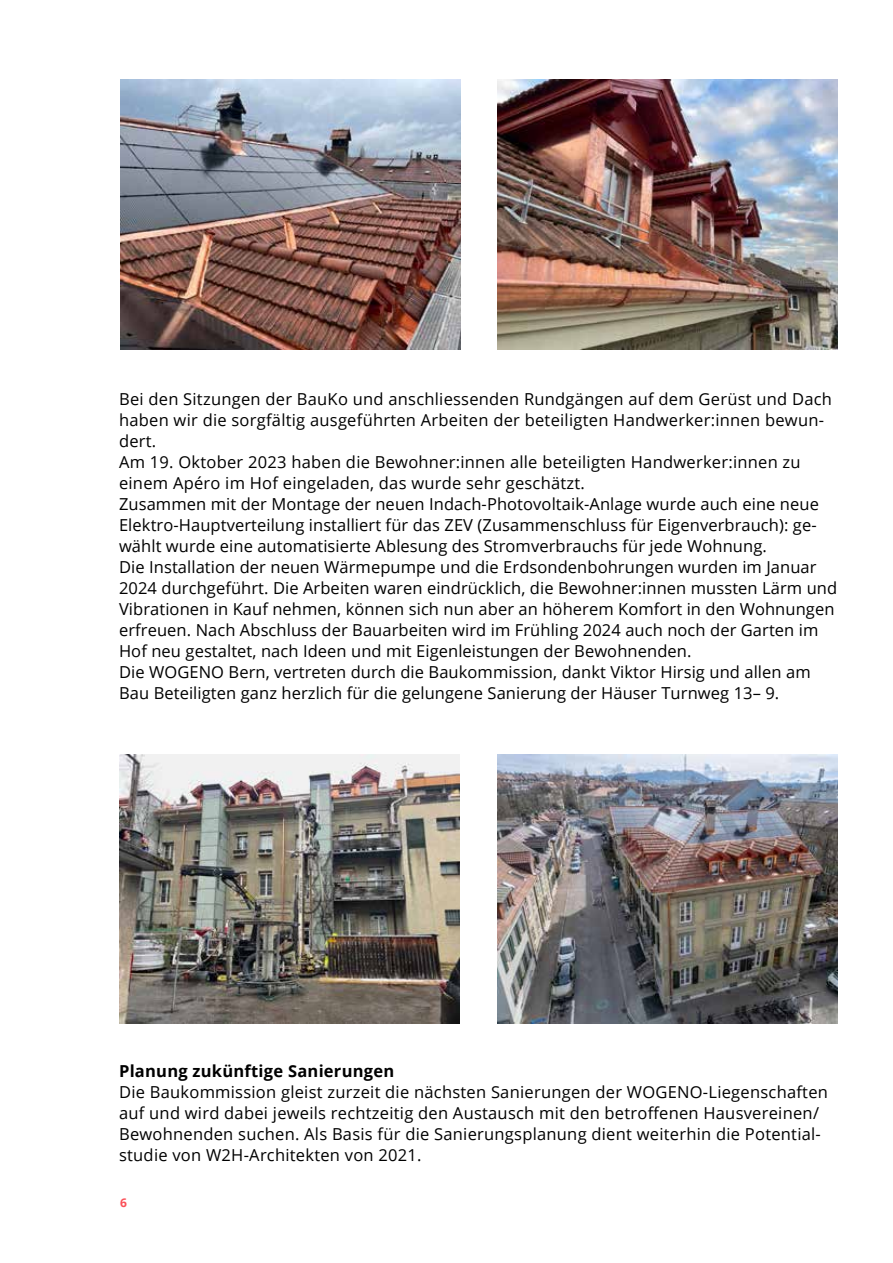
<style>
.page{position:relative;width:893px;height:1263px;background:#fff}
.page>*{position:absolute;margin:0;border:0;box-sizing:border-box;transform-origin:0 0}
.t1{font:16.5px/21px "Open Sans";letter-spacing:.005em;color:#000}
.t2{font:700 16.5px "Open Sans";letter-spacing:.015em;color:#000}
.t3{font:700 12px "Open Sans";color:#fb5058}
</style>
<div class="page">
<img style="left:120px;top:80px;width:340px;height:270px">
<img style="left:498px;top:80px;width:340px;height:270px">
<img style="left:498px;top:754px;width:340px;height:270px">
<img style="left:119px;top:754px;width:340px;height:270px">
<p class="t1" style="left:119px;top:388px;width:720px">Bei den Sitzungen der BauKo und anschliessenden Rundgängen auf dem Gerüst und Dach haben wir die sorgfältig ausgeführten Arbeiten der beteiligten Handwerker:innen bewun&shy;dert.<br>Am 19. Oktober 2023 haben die Bewohner:innen alle beteiligten Handwerker:innen zu einem Apéro im Hof eingeladen, das wurde sehr geschätzt.<br>Zusammen mit der Montage der neuen Indach-Photovoltaik-Anlage wurde auch eine neue Elektro-Hauptverteilung installiert für das ZEV (Zusammenschluss für Eigenverbrauch): ge&shy;wählt wurde eine automatisierte Ablesung des Stromverbrauchs für jede Wohnung.<br>Die Installation der neuen Wärmepumpe und die Erdsondenbohrungen wurden im Januar 2024 durchgeführt. Die Arbeiten waren eindrücklich, die Bewohner:innen mussten Lärm und Vibrationen in Kauf nehmen, können sich nun aber an höherem Komfort in den Wohnungen erfreuen. Nach Abschluss der Bauarbeiten wird im Frühling 2024 auch noch der Garten im Hof neu gestaltet, nach Ideen und mit Eigenleistungen der Bewohnenden.<br>Die WOGENO Bern, vertreten durch die Baukommission, dankt Viktor Hirsig und allen am Bau Beteiligten ganz herzlich für die gelungene Sanierung der Häuser Turnweg 13– 9.</p>
<p class="t2" style="left:119px;top:1060px;width:277px">Planung zukünftige Sanierungen</p>
<p class="t1" style="left:119px;top:1081px;width:710px">Die Baukommission gleist zurzeit die nächsten Sanierungen der WOGENO-Liegenschaften auf und wird dabei jeweils rechtzeitig den Austausch mit den betroffenen Hausvereinen/ Bewohnenden suchen. Als Basis für die Sanierungsplanung dient weiterhin die Potential&shy;studie von W2H-Architekten von 2021.</p>
<p class="t3" style="left:120px;top:1194px;width:8px">6</p>
</div>
